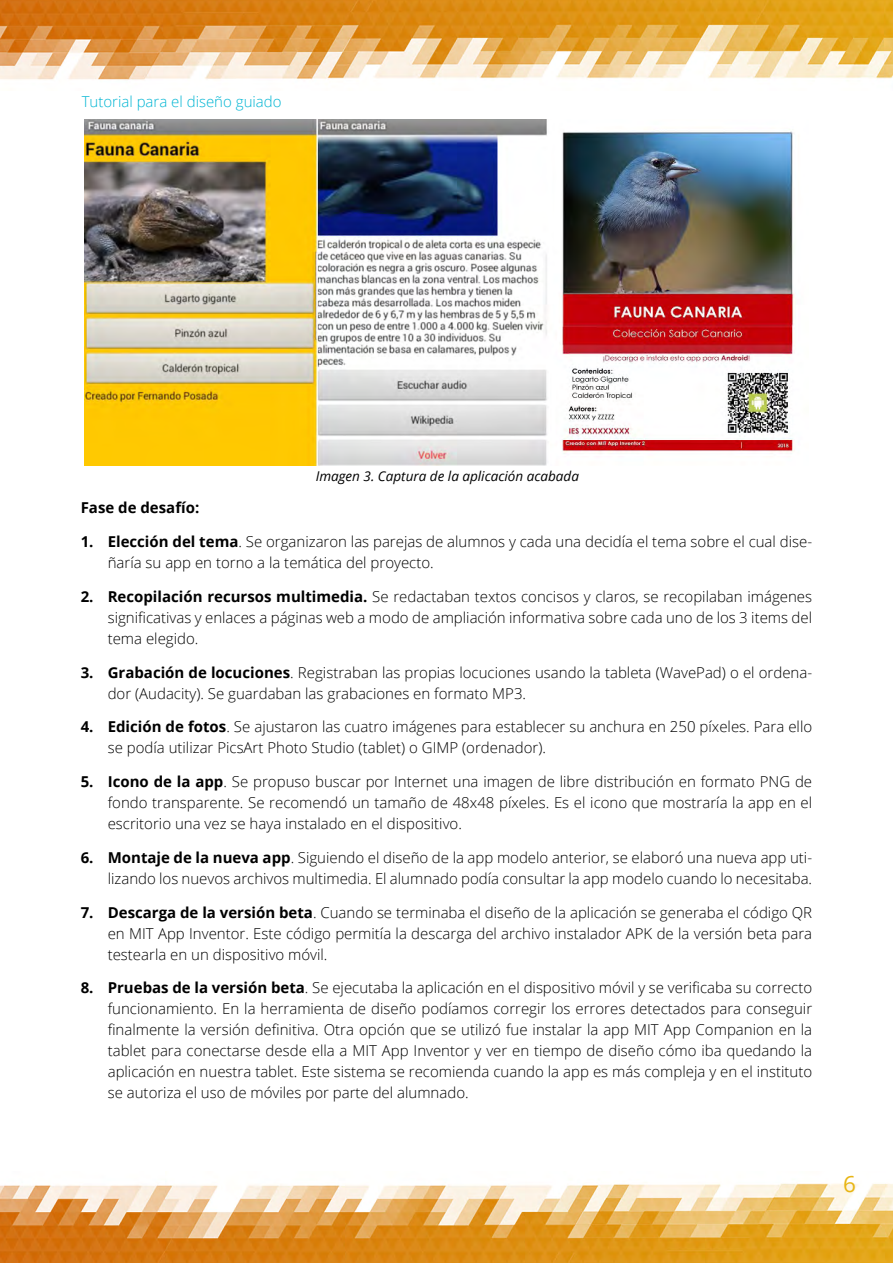
<style>
.page{position:relative;width:893px;height:1263px;background:#fff}
.page>*{position:absolute;margin:0;border:0;box-sizing:border-box;transform-origin:0 0}
.t1{font:22.5px "Open Sans";color:#e8b514}
.t2{font:300 15px/21px "Open Sans";color:#000;text-align:justify}
.t3{font:300 15px "Open Sans";color:#00b5d3}
.t4{font:700 15px "Open Sans";color:#000}
.t5{font:italic 13.5px "Open Sans";color:#000}
.s1{font-weight:700}
</style>
<div class="page">
<img style="left:0;top:1183px;width:893px;height:80px">
<img style="left:0;top:0;width:893px;height:80px">
<img style="left:85px;top:120px;width:709px;height:345px">
<p class="t3" style="left:82px;top:91px;width:201px">Tutorial para el diseño guiado</p>
<p class="t5" style="left:316px;top:467px;width:265px">Imagen 3. Captura de la aplicación acabada</p>
<p class="t4" style="left:81px;top:497px;width:120px">Fase de desafío:</p>
<p class="t2" style="left:108px;top:531px;width:706px;text-indent:-27px"><span class="s1">1. Elección del tema</span>. Se organizaron las parejas de alumnos y cada una decidía el tema sobre el cual dise&shy;ñaría su app en torno a la temática del proyecto.</p>
<p class="t2" style="left:108px;top:585px;width:706px;text-indent:-27px"><span class="s1">2. Recopilación recursos multimedia.</span> Se redactaban textos concisos y claros, se recopilaban imágenes significativas y enlaces a páginas web a modo de ampliación informativa sobre cada uno de los 3 items del tema elegido.</p>
<p class="t2" style="left:108px;top:661px;width:706px;text-indent:-27px"><span class="s1">3. Grabación de locuciones</span>. Registraban las propias locuciones usando la tableta (WavePad) o el ordena&shy;dor (Audacity). Se guardaban las grabaciones en formato MP3.</p>
<p class="t2" style="left:108px;top:716px;width:706px;text-indent:-27px"><span class="s1">4. Edición de fotos</span>. Se ajustaron las cuatro imágenes para establecer su anchura en 250 píxeles. Para ello se podía utilizar PicsArt Photo Studio (tablet) o GIMP (ordenador).</p>
<p class="t2" style="left:108px;top:771px;width:706px;text-indent:-27px"><span class="s1">5. Icono de la app</span>. Se propuso buscar por Internet una imagen de libre distribución en formato PNG de fondo transparente. Se recomendó un tamaño de 48x48 píxeles. Es el icono que mostraría la app en el escritorio una vez se haya instalado en el dispositivo.</p>
<p class="t2" style="left:81px;top:846px;width:733px;text-align:right"><span class="s1">6. Montaje de la nueva app</span>. Siguiendo el diseño de la app modelo anterior, se elaboró una nueva app uti&shy;lizando los nuevos archivos multimedia. El alumnado podía consultar la app modelo cuando lo necesitaba.</p>
<p class="t2" style="left:108px;top:901px;width:706px;text-indent:-27px"><span class="s1">7. Descarga de la versión beta</span>. Cuando se terminaba el diseño de la aplicación se generaba el código QR en MIT App Inventor. Este código permitía la descarga del archivo instalador APK de la versión beta para testearla en un dispositivo móvil.</p>
<p class="t2" style="left:108px;top:977px;width:706px;text-indent:-27px"><span class="s1">8. Pruebas de la versión beta</span>. Se ejecutaba la aplicación en el dispositivo móvil y se verificaba su correcto funcionamiento. En la herramienta de diseño podíamos corregir los errores detectados para conseguir finalmente la versión definitiva. Otra opción que se utilizó fue instalar la app MIT App Companion en la tablet para conectarse desde ella a MIT App Inventor y ver en tiempo de diseño cómo iba quedando la aplicación en nuestra tablet. Este sistema se recomienda cuando la app es más compleja y en el instituto se autoriza el uso de móviles por parte del alumnado.</p>
<h1 class="t1" style="left:843px;top:1168px;width:14px">6</h1>
</div>
